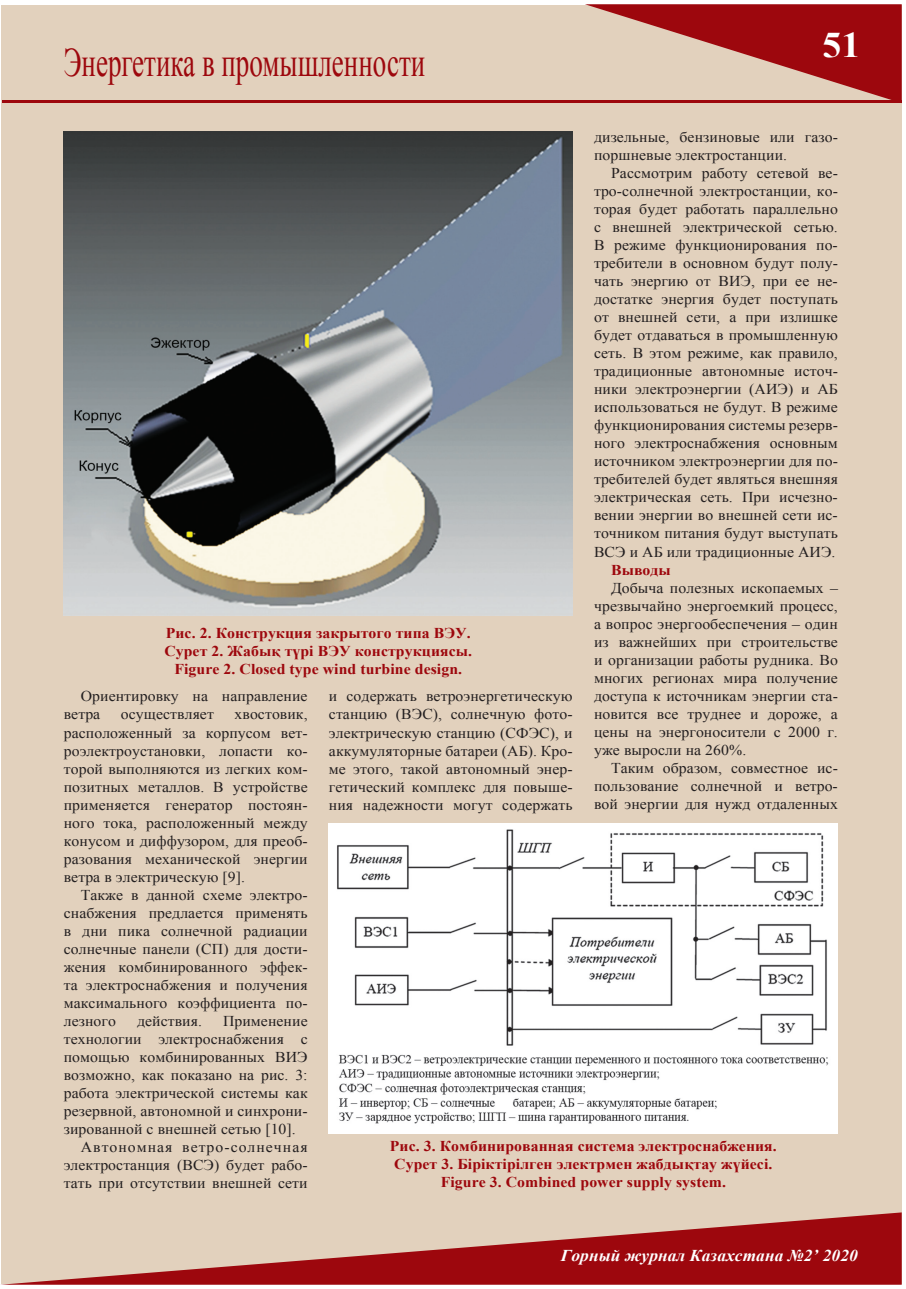
<style>
.page{position:relative;width:906px;height:1289px;background:#fff}
.page>*{position:absolute;margin:0;border:0;box-sizing:border-box;transform-origin:0 0}
.t1{font:40.5px "Times New Roman";color:#9d070d;scale:.67 1}
.t2{font:700 36px "Times New Roman";color:#fff;scale:1.05 1}
.t3{font:italic 700 16.5px "Times New Roman";letter-spacing:.005em;color:#fff;scale:1.05 1}
.t4{font:15px/18px "Times New Roman";letter-spacing:.005em;color:#231f20;text-align:justify;scale:1.05 1}
.t5{font:700 15px/18px "Times New Roman";letter-spacing:.005em;color:#9d070d;text-align:center;scale:1.05 1}
</style>
<div class="page">
<div style="left:1px;top:5px;width:900px;height:1278px;background:#e2d1bd"></div>
<svg style="left:585px;top:4px;width:316px;height:96px"></svg>
<svg style="left:1px;top:1212px;width:900px;height:72px"></svg>
<hr style="left:2px;top:100px;width:899px;height:3px;background:#9d070d">
<img style="left:329px;top:823px;width:508px;height:310px">
<img style="left:64px;top:132px;width:508px;height:484px">
<h1 class="t1" style="left:64px;top:35px;width:541px">Энергетика в промышленности</h1>
<h2 class="t2" style="left:822px;top:20px;width:38px">51</h2>
<p class="t4" style="left:594px;top:128px;width:234px">дизельные, бензиновые или газо&shy;поршневые электростанции.</p>
<p class="t4" style="left:594px;top:164px;width:234px;text-align:left;text-indent:17px">Рассмотрим работу сетевой ве&shy;тро-солнечной электростанции, ко&shy;торая будет работать параллельно с внешней электрической сетью.<br>В режиме функционирования по&shy;требители в основном будут полу&shy;чать энергию от ВИЭ, при ее не&shy;достатке энергия будет поступать от внешней сети, а при излишке будет отдаваться в промышленную сеть. В этом режиме, как правило, традиционные автономные источ&shy;ники электроэнергии (АИЭ) и АБ использоваться не будут. В режиме функционирования системы резерв&shy;ного электроснабжения основным источником электроэнергии для по&shy;требителей будет являться внешняя электрическая сеть. При исчезно&shy;вении энергии во внешней сети ис&shy;точником питания будут выступать<br>ВСЭ и АБ или традиционные АИЭ.</p>
<p class="t5" style="left:611px;top:560px;width:58px">Выводы</p>
<p class="t4" style="left:594px;top:578px;width:234px;text-indent:17px">Добыча полезных ископаемых – чрезвычайно энергоемкий процесс, а вопрос энергообеспечения – один из важнейших при строительстве и организации работы рудника. Во многих регионах мира получение доступа к источникам энергии ста&shy;новится все труднее и дороже, а цены на энергоносители с 2000 г. уже выросли на 260%.</p>
<p class="t4" style="left:594px;top:758px;width:234px;text-indent:17px">Таким образом, совместное ис&shy;пользование солнечной и ветро&shy;вой энергии для нужд отдаленных</p>
<p class="t5" style="left:164px;top:624px;width:295px">Рис. 2. Конструкция закрытого типа ВЭУ.<br>Сурет 2. Жабық түрі ВЭУ конструкциясы.<br>Figure 2. Closed type wind turbine design.</p>
<p class="t4" style="left:64px;top:687px;width:234px;text-indent:17px">Ориентировку на направление ветра</p>
<p class="t4" style="left:329px;top:687px;width:234px">и содержать ветроэнергетическую станцию (ВЭС), солнечную фото&shy;электрическую станцию (СФЭС), и аккумуляторные батареи (АБ). Кро&shy;ме этого, такой автономный энер&shy;гетический комплекс для повыше&shy;ния надежности могут содержать</p>
<p class="t4" style="left:121px;top:705px;width:90px">осуществляет</p>
<p class="t4" style="left:64px;top:705px;width:234px;text-indent:171px">хвостовик, расположенный за корпусом вет&shy;роэлектроустановки, лопасти ко&shy;торой выполняются из легких ком&shy;позитных металлов. В устройстве применяется генератор постоян&shy;ного тока, расположенный между конусом и диффузором, для преоб&shy;разования механической энергии ветра в электрическую [9].</p>
<p class="t4" style="left:64px;top:885px;width:234px;text-indent:17px">Также в данной схеме электро&shy;снабжения предлается применять в дни пика солнечной радиации солнечные панели (СП) для дости&shy;жения комбинированного эффек&shy;та электроснабжения и получения максимального коэффициента по&shy;лезного</p>
<p class="t4" style="left:137px;top:1011px;width:63px">действия.</p>
<p class="t4" style="left:223px;top:1011px;width:82px">Применение</p>
<p class="t4" style="left:64px;top:1029px;width:234px">технологии электроснабжения с</p>
<p class="t4" style="left:64px;top:1047px;width:234px">помощью комбинированных ВИЭ</p>
<p class="t4" style="left:64px;top:1065px;width:234px">возможно, как показано на рис. 3:</p>
<p class="t4" style="left:64px;top:1083px;width:234px">работа электрической системы как</p>
<p class="t4" style="left:64px;top:1101px;width:234px">резервной, автономной и синхрони-</p>
<p class="t4" style="left:64px;top:1119px;width:222px">зированной с внешней сетью [10].</p>
<p class="t4" style="left:81px;top:1137px;width:217px">Автономная ветро-солнечная</p>
<p class="t4" style="left:64px;top:1155px;width:234px">электростанция (ВСЭ) будет рабо-</p>
<p class="t4" style="left:64px;top:1173px;width:234px">тать при отсутствии внешней сети</p>
<p class="t5" style="left:390px;top:1137px;width:370px">Рис. 3. Комбинированная система электроснабжения.<br>Сурет 3. Біріктірілген электрмен жабдықтау жүйесі.<br>Figure 3. Combined power supply system.</p>
<p class="t3" style="left:561px;top:1244px;width:284px">Горный журнал Казахстана №2’ 2020</p>
</div>
